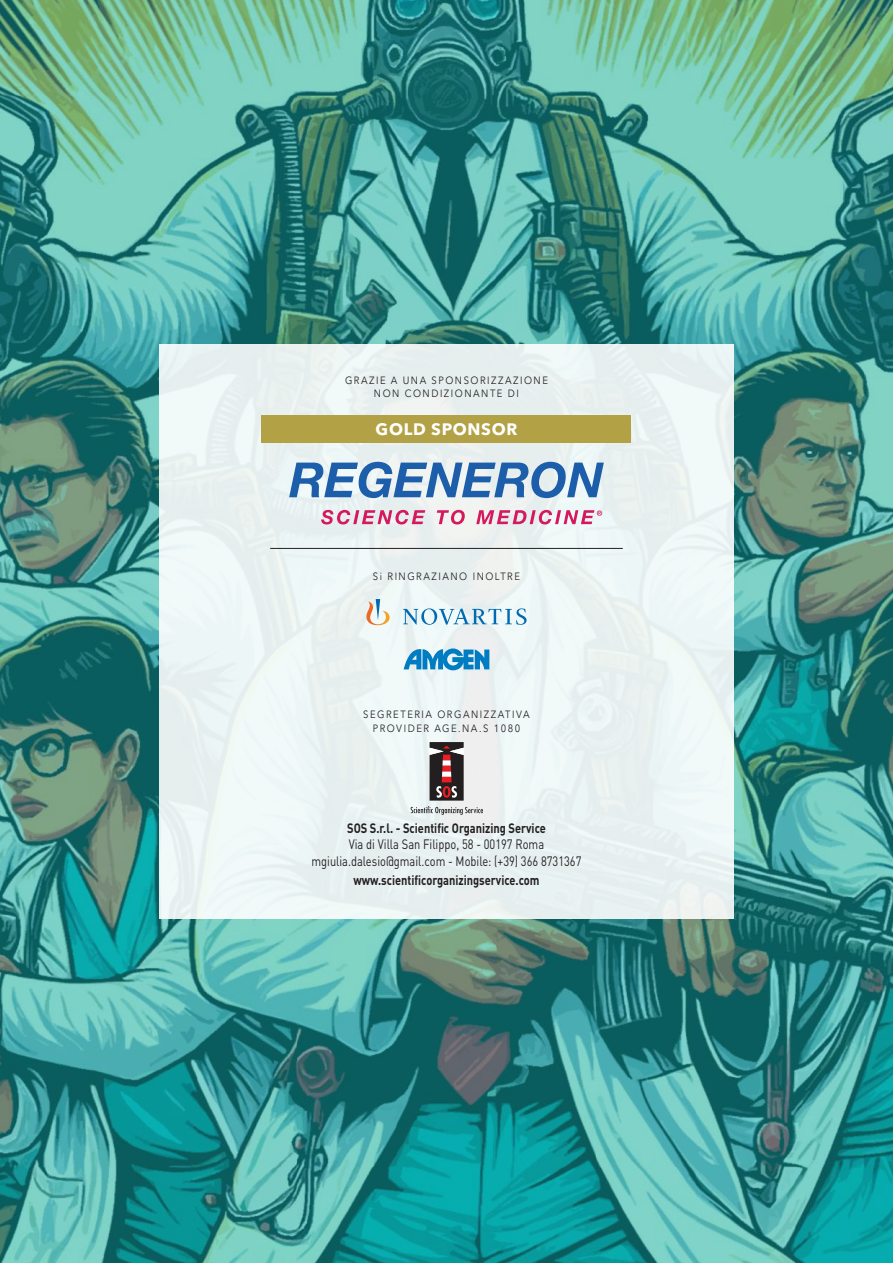
<style>
.page{position:relative;width:893px;height:1263px;background:#fff}
.page>*{position:absolute;margin:0;border:0;box-sizing:border-box;transform-origin:0 0}
.t1{font:700 16.5px "Avenir Next LT Pro";letter-spacing:.04em;color:#fff}
.t2{font:13.5px/16.5px "DIN";color:#231f20;text-align:center;scale:.82 1}
.t3{font:700 13.5px "DIN";color:#231f20;scale:.82 1}
.t4{font:10.5px/13.5px "Avenir Next LT Pro";letter-spacing:.16em;color:#231f20;text-align:center;scale:.9 1}
</style>
<div class="page">
<img style="left:0;top:0;width:893px;height:1263px">
<div style="left:159px;top:344px;width:574px;height:574px;background:#ebf2f1"></div>
<svg style="left:411px;top:742px;width:72px;height:73px"></svg>
<svg style="left:366px;top:599px;width:161px;height:26px"></svg>
<svg style="left:289px;top:462px;width:315px;height:36px"></svg>
<svg style="left:321px;top:510px;width:104px;height:14px"></svg>
<svg style="left:437px;top:510px;width:28px;height:14px"></svg>
<svg style="left:476px;top:510px;width:126px;height:14px"></svg>
<svg style="left:404px;top:648px;width:85px;height:22px"></svg>
<div style="left:262px;top:415px;width:369px;height:27px;background:#b2a145"></div>
<hr style="left:270px;top:548px;width:353px;height:1px;background:#231f20">
<p class="t4" style="left:345px;top:374px;width:227px;line-height:12.6px">GRAZIE A UNA SPONSORIZZAZIONE<br>NON CONDIZIONANTE DI</p>
<h1 class="t1" style="left:376px;top:419px;width:143px">GOLD SPONSOR</h1>
<p class="t4" style="left:373px;top:570px;width:165px">Si RINGRAZIANO INOLTRE</p>
<p class="t4" style="left:363px;top:708px;width:186px">SEGRETERIA ORGANIZZATIVA<br>PROVIDER AGE.NA.S 1080</p>
<p class="t3" style="left:347px;top:819px;width:244px">SOS S.r.l. - Scientific Organizing Service</p>
<p class="t2" style="left:311px;top:836px;width:331px">Via di Villa San Filippo, 58 - 00197 Roma mgiulia.dalesio@gmail.com - Mobile: (+39) 366 8731367</p>
<p class="t3" style="left:353px;top:871px;width:229px">www.scientificorganizingservice.com</p>
</div>
